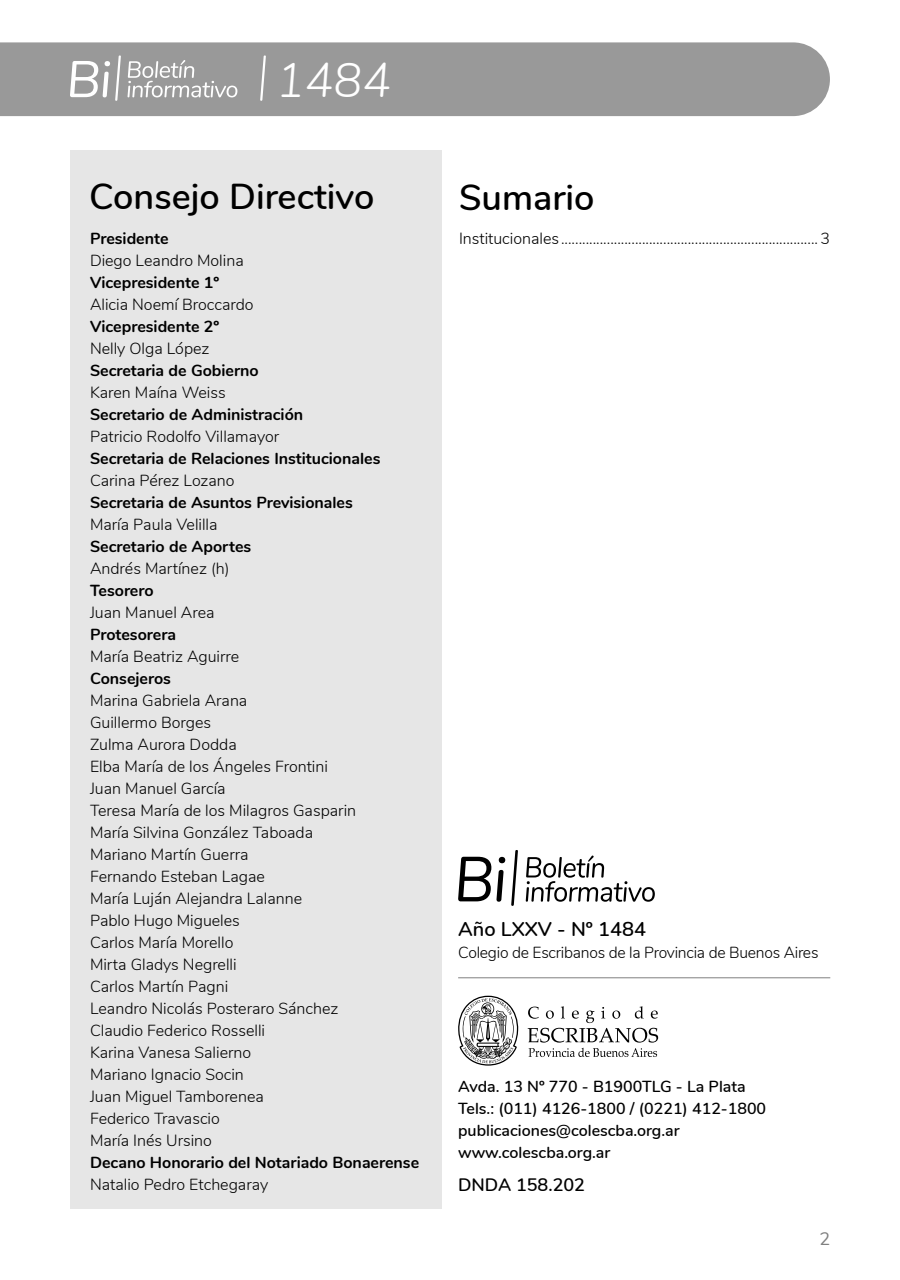
<style>
.page{position:relative;width:900px;height:1280px;background:#fff}
.page>*{position:absolute;margin:0;border:0;box-sizing:border-box;transform-origin:0 0}
.t1{font:italic 300 48px "Nunito";color:#fff}
.t2{font:600 36px "Nunito";color:#000}
.t3{font:600 20px "Nunito";color:#000}
.t4{font:600 18px "Nunito";color:#000}
.t5{font:18px "Nunito";color:#808080}
.t6{font:300 16px/22px "Nunito";color:#000}
.t7{font:700 16px "Nunito";color:#000}
.t8{font:600 16px/22px "Nunito";color:#000}
</style>
<div class="page">
<div style="left:70px;top:150px;width:372px;height:1059px;background:#e6e6e6"></div>
<hr style="left:458px;top:977px;width:372px;height:1px;background:#808080">
<svg style="left:458px;top:996px;width:61px;height:70px"></svg>
<svg style="left:528px;top:1006px;width:130px;height:51px"></svg>
<div style="left:0;top:42px;width:830px;height:74px;background:#999"></div>
<svg style="left:458px;top:857px;width:47px;height:45px"></svg>
<svg style="left:526px;top:856px;width:129px;height:46px"></svg>
<svg style="left:511px;top:850px;width:7px;height:56px"></svg>
<svg style="left:128px;top:60px;width:109px;height:37px;background:#aeaeae"></svg>
<svg style="left:70px;top:55px;width:51px;height:46px"></svg>
<svg style="left:260px;top:55px;width:6px;height:46px"></svg>
<h1 class="t1" style="left:276px;top:45px;width:117px">1484</h1>
<h2 class="t2" style="left:89px;top:170px;width:287px">Consejo Directivo</h2>
<p class="t7" style="left:90px;top:226px;width:80px">Presidente</p>
<p class="t6" style="left:90px;top:248px;width:155px">Diego Leandro Molina</p>
<p class="t7" style="left:90px;top:270px;width:131px">Vicepresidente 1º</p>
<p class="t6" style="left:90px;top:292px;width:165px">Alicia Noemí Broccardo</p>
<p class="t7" style="left:90px;top:314px;width:131px">Vicepresidente 2º</p>
<p class="t6" style="left:90px;top:336px;width:121px">Nelly Olga López</p>
<p class="t7" style="left:90px;top:358px;width:170px">Secretaria de Gobierno</p>
<p class="t6" style="left:90px;top:380px;width:137px">Karen Maína Weiss</p>
<p class="t7" style="left:90px;top:402px;width:215px">Secretario de Administración</p>
<p class="t6" style="left:90px;top:424px;width:191px">Patricio Rodolfo Villamayor</p>
<p class="t7" style="left:90px;top:446px;width:292px">Secretaria de Relaciones Institucionales</p>
<p class="t6" style="left:90px;top:468px;width:146px">Carina Pérez Lozano</p>
<p class="t7" style="left:90px;top:490px;width:264px">Secretaria de Asuntos Previsionales</p>
<p class="t6" style="left:90px;top:512px;width:129px">María Paula Velilla</p>
<p class="t7" style="left:90px;top:534px;width:163px">Secretario de Aportes</p>
<p class="t6" style="left:90px;top:556px;width:141px">Andrés Martínez (h)</p>
<p class="t7" style="left:90px;top:578px;width:65px">Tesorero</p>
<p class="t6" style="left:90px;top:600px;width:126px">Juan Manuel Area</p>
<p class="t7" style="left:90px;top:622px;width:88px">Protesorera</p>
<p class="t6" style="left:90px;top:644px;width:151px">María Beatriz Aguirre</p>
<p class="t7" style="left:90px;top:666px;width:82px">Consejeros</p>
<p class="t6" style="left:90px;top:688px;width:268px">Marina Gabriela Arana<br>Guillermo Borges<br>Zulma Aurora Dodda<br>Elba María de los Ángeles Frontini<br>Juan Manuel García<br>Teresa María de los Milagros Gasparin<br>María Silvina González Taboada<br>Mariano Martín Guerra<br>Fernando Esteban Lagae<br>María Luján Alejandra Lalanne<br>Pablo Hugo Migueles<br>Carlos María Morello<br>Mirta Gladys Negrelli<br>Carlos Martín Pagni<br>Leandro Nicolás Posteraro Sánchez<br>Claudio Federico Rosselli<br>Karina Vanesa Salierno<br>Mariano Ignacio Socin<br>Juan Miguel Tamborenea<br>Federico Travascio<br>María Inés Ursino</p>
<p class="t7" style="left:90px;top:1150px;width:331px">Decano Honorario del Notariado Bonaerense</p>
<p class="t6" style="left:90px;top:1172px;width:180px">Natalio Pedro Etchegaray</p>
<h2 class="t2" style="left:459px;top:171px;width:137px">Sumario</h2>
<p class="t6" style="left:459px;top:226px;width:373px">Institucionales.........................................................................3</p>
<p class="t3" style="left:458px;top:914px;width:190px">Año LXXV - Nº 1484</p>
<p class="t6" style="left:458px;top:940px;width:362px">Colegio de Escribanos de la Provincia de Buenos Aires</p>
<p class="t8" style="left:458px;top:1074px;width:310px">Avda. 13 Nº 770 - B1900TLG - La Plata Tels.: (011) 4126-1800 / (0221) 412-1800 publicaciones@colescba.org.ar www.colescba.org.ar</p>
<p class="t4" style="left:458px;top:1171px;width:128px">DNDA 158.202</p>
<p class="t5" style="left:819px;top:1225px;width:12px">2</p>
</div>
